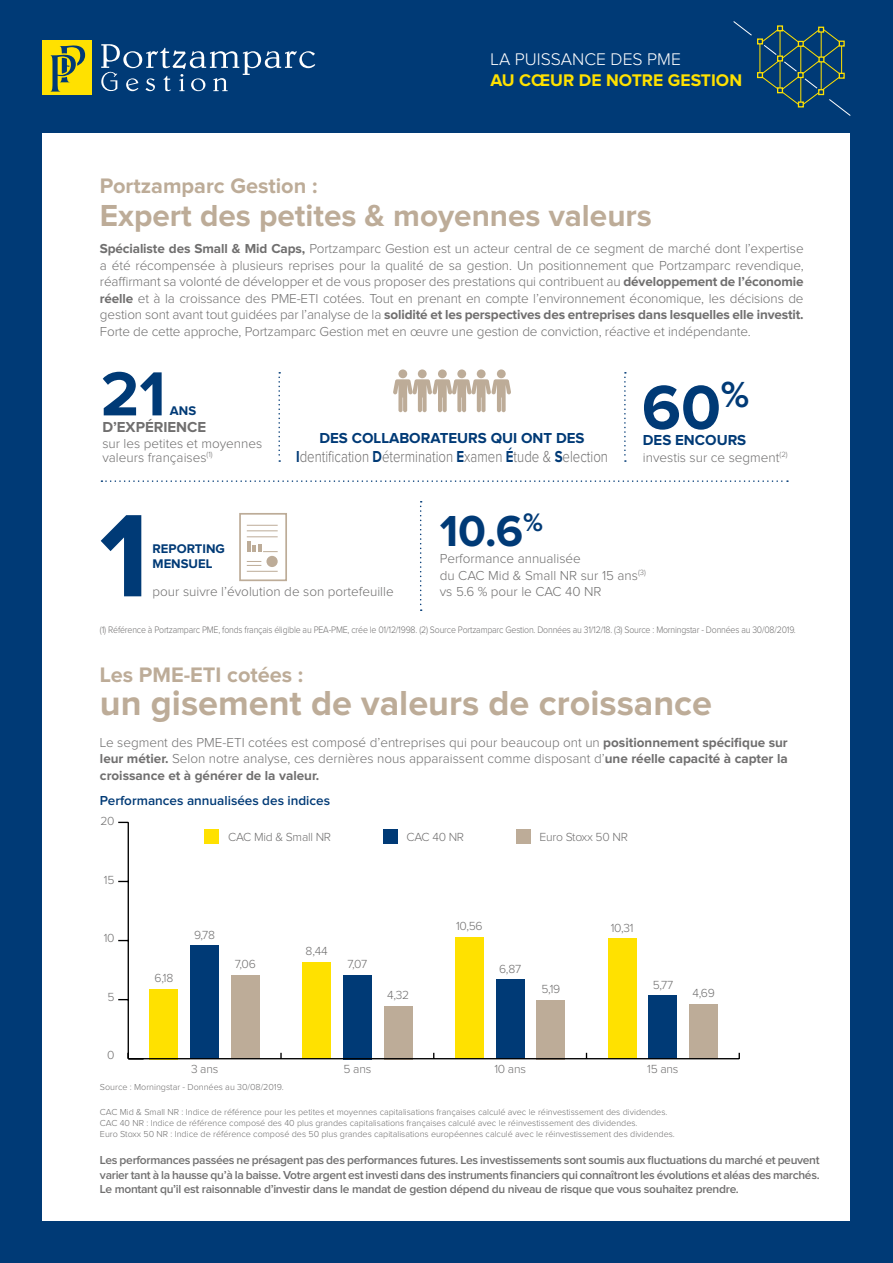
<style>
.page{position:relative;width:893px;height:1263px;background:#003a76}
.page>*{position:absolute;margin:0;border:0;box-sizing:border-box;transform-origin:0 0}
.t1{font:700 64.5px "Proxima Nova";color:#003a76}
.t2{font:700 45px "Proxima Nova";color:#003a76}
.t3{font:700 36px "Proxima Nova";color:#bdac98}
.t4{font:700 31.5px "Proxima Nova";color:#bdac98}
.t5{font:700 21.75px "Proxima Nova";color:#bdac98}
.t6{font:700 17.55px "Proxima Nova";color:#ffe100}
.t7{font:300 17.55px "Proxima Nova";color:#fff}
.t8{font:300 16.5px "Proxima Nova";color:#706f6f;scale:.8 1}
.t9{font:700 15px "Proxima Nova";color:#003a76}
.t10{font:700 15px "Proxima Nova";color:#706f6f}
.t11{font:300 13.5px/16.5px "Proxima Nova";color:#706f6f;text-align:justify}
.t12{font:600 13.5px "Proxima Nova";color:#003a76}
.t13{font:700 13.05px/14.9px "Proxima Nova";color:#003a76}
.t14{font:300 12.15px "Proxima Nova";letter-spacing:-.02em;color:#706f6f}
.t15{font:600 12px/14.4px "Proxima Nova";letter-spacing:-.025em;color:#706f6f;text-align:justify}
.t16{font:300 9.75px "Proxima Nova";letter-spacing:-.02em;color:#706f6f;scale:.9 1}
.t17{font:300 9px/10.8px "Proxima Nova";color:#706f6f}
.s1{font-weight:700}
.s2{font-weight:700;color:#003a76}
</style>
<div class="page">
<div style="left:43px;top:133px;width:807px;height:1087px;background:#fff"></div>
<svg style="left:101px;top:480px;width:687px;height:2px"></svg>
<svg style="left:624px;top:372px;width:2px;height:90px"></svg>
<svg style="left:733px;top:21px;width:118px;height:95px"></svg>
<svg style="left:420px;top:501px;width:2px;height:110px"></svg>
<svg style="left:101px;top:515px;width:40px;height:81px"></svg>
<div style="left:239px;top:513px;width:48px;height:68px;border:2px solid #bdac98"></div>
<hr style="left:247px;top:525px;width:31px;height:1px;background:#bdac98">
<hr style="left:247px;top:530px;width:31px;height:1px;background:#bdac98">
<hr style="left:247px;top:536px;width:31px;height:1px;background:#bdac98">
<hr style="left:247px;top:571px;width:31px;height:1px;background:#bdac98">
<svg style="left:247px;top:561px;width:14px;height:5px"></svg>
<hr style="left:247px;top:541px;width:4px;height:11px;background:#bdac98">
<svg style="left:253px;top:544px;width:25px;height:8px"></svg>
<div style="left:266px;top:556px;width:12px;height:11px;background:#bdac98;border-radius:50%"></div>
<div style="left:231px;top:975px;width:29px;height:84px;background:#bdac98"></div>
<div style="left:384px;top:1006px;width:28px;height:53px;background:#bdac98"></div>
<div style="left:537px;top:1000px;width:28px;height:59px;background:#bdac98"></div>
<div style="left:689px;top:1004px;width:29px;height:55px;background:#bdac98"></div>
<div style="left:150px;top:989px;width:28px;height:70px;background:#ffe100"></div>
<div style="left:302px;top:962px;width:29px;height:97px;background:#ffe100"></div>
<div style="left:455px;top:937px;width:29px;height:122px;background:#ffe100"></div>
<div style="left:608px;top:939px;width:28px;height:120px;background:#ffe100"></div>
<div style="left:190px;top:945px;width:29px;height:114px;background:#003a76"></div>
<div style="left:343px;top:975px;width:29px;height:84px;background:#003a76"></div>
<div style="left:496px;top:980px;width:28px;height:79px;background:#003a76"></div>
<div style="left:649px;top:995px;width:28px;height:64px;background:#003a76"></div>
<hr style="left:128px;top:1058px;width:611px;height:1px;background:#000">
<hr style="left:128px;top:822px;width:1px;height:237px;background:#000">
<div style="left:205px;top:829px;width:14px;height:15px;background:#ffe100"></div>
<div style="left:516px;top:829px;width:14px;height:15px;background:#bdac98"></div>
<div style="left:43px;top:40px;width:49px;height:55px;background:#ffe100"></div>
<svg style="left:50px;top:45px;width:35px;height:47px"></svg>
<svg style="left:101px;top:44px;width:214px;height:47px"></svg>
<svg style="left:278px;top:372px;width:2px;height:90px"></svg>
<div style="left:398px;top:369px;width:9px;height:9px;background:#bdac98;border-radius:50%"></div>
<div style="left:418px;top:369px;width:9px;height:9px;background:#bdac98;border-radius:50%"></div>
<div style="left:438px;top:369px;width:9px;height:9px;background:#bdac98;border-radius:50%"></div>
<div style="left:457px;top:369px;width:9px;height:9px;background:#bdac98;border-radius:50%"></div>
<div style="left:477px;top:369px;width:9px;height:9px;background:#bdac98;border-radius:50%"></div>
<div style="left:497px;top:369px;width:9px;height:9px;background:#bdac98;border-radius:50%"></div>
<svg style="left:393px;top:379px;width:118px;height:33px"></svg>
<div style="left:383px;top:829px;width:14px;height:15px;background:#003a76"></div>
<p class="t7" style="left:491px;top:51px;width:192px">LA PUISSANCE DES PME</p>
<p class="t6" style="left:491px;top:72px;width:253px">AU CŒUR DE NOTRE GESTION</p>
<h3 class="t5" style="left:100px;top:175px;width:219px">Portzamparc Gestion :</h3>
<h3 class="t4" style="left:100px;top:201px;width:554px">Expert des petites &amp; moyennes valeurs</h3>
<p class="t11" style="left:100px;top:241px;width:705px"><span class="s1">Spécialiste des Small &amp; Mid Caps,</span> Portzamparc Gestion est un acteur central de ce segment de marché dont l’expertise a été récompensée à plusieurs reprises pour la qualité de sa gestion. Un positionnement que Portzamparc revendique, réaffirmant sa volonté de développer et de vous proposer des prestations qui contribuent au <span class="s1">développement de l’économie réelle</span> et à la croissance des PME-ETI cotées. Tout en prenant en compte l’environnement économique, les décisions de gestion sont avant tout guidées par l’analyse de la <span class="s1">solidité et les perspectives des entreprises dans lesquelles elle investit.<br></span>Forte de cette approche, Portzamparc Gestion met en œuvre une gestion de conviction, réactive et indépendante.</p>
<h1 class="t1" style="left:101px;top:364px;width:67px">21</h1>
<p class="t13" style="left:170px;top:404px;width:28px">ANS</p>
<p class="t11" style="left:102px;top:438px;width:161px;line-height:13.5px">sur les petites et moyennes valeurs françaises<sup>(1)</sup></p>
<p class="t10" style="left:102px;top:420px;width:105px">D’EXPÉRIENCE</p>
<p class="t9" style="left:319px;top:431px;width:267px">DES COLLABORATEURS QUI ONT DES</p>
<p class="t8" style="left:296px;top:449px;width:391px"><span class="s2">I</span>dentification <span class="s2">D</span>étermination <span class="s2">E</span>xamen <span class="s2">É</span>tude &amp; <span class="s2">S</span>election</p>
<h1 class="t1" style="left:642px;top:378px;width:109px">60<sup>%</sup></h1>
<p class="t9" style="left:643px;top:433px;width:105px">DES ENCOURS</p>
<p class="t11" style="left:643px;top:450px;width:146px">investis sur ce segment<sup>(2)</sup></p>
<p class="t13" style="left:153px;top:542px;width:74px">REPORTING<br>MENSUEL</p>
<p class="t11" style="left:153px;top:584px;width:243px">pour suivre l’évolution de son portefeuille</p>
<h2 class="t2" style="left:440px;top:510px;width:105px">10.6<sup>%</sup></h2>
<p class="t11" style="left:440px;top:551px;width:208px;text-align:left">Performance annualisée<br>du CAC Mid &amp; Small NR sur 15 ans<sup>(3) </sup>vs 5.6 % pour le CAC 40 NR</p>
<p class="t16" style="left:100px;top:626px;width:775px">(1) Référence à Portzamparc PME, fonds français éligible au PEA-PME, crée le 01/12/1998. (2) Source Portzamparc Gestion. Données au 31/12/18. (3) Source : Morningstar - Données au 30/08/2019.</p>
<h3 class="t5" style="left:100px;top:665px;width:205px">Les PME-ETI cotées :</h3>
<h3 class="t3" style="left:100px;top:687px;width:614px">un gisement de valeurs de croissance</h3>
<p class="t11" style="left:100px;top:735px;width:689px">Le segment des PME-ETI cotées est composé d’entreprises qui pour beaucoup ont un <span class="s1">positionnement spécifique sur leur métier.</span> Selon notre analyse, ces dernières nous apparaissent comme disposant d’<span class="s1">une réelle capacité à capter la croissance et à générer de la valeur.</span></p>
<p class="t12" style="left:100px;top:794px;width:232px">Performances annualisées des indices</p>
<p class="t14" style="left:100px;top:815px;width:16px">20</p>
<p class="t14" style="left:104px;top:874px;width:12px">15</p>
<p class="t14" style="left:104px;top:933px;width:12px">10</p>
<p class="t14" style="left:107px;top:991px;width:9px">5</p>
<p class="t14" style="left:107px;top:1050px;width:9px">0</p>
<p class="t14" style="left:228px;top:832px;width:104px">CAC Mid &amp; Small NR</p>
<p class="t14" style="left:406px;top:832px;width:59px">CAC 40 NR</p>
<p class="t14" style="left:540px;top:832px;width:90px">Euro Stoxx 50 NR</p>
<p class="t14" style="left:154px;top:973px;width:20px">6,18</p>
<p class="t14" style="left:194px;top:929px;width:22px">9,78</p>
<p class="t14" style="left:235px;top:958px;width:22px">7,06</p>
<p class="t14" style="left:191px;top:1064px;width:29px">3 ans</p>
<p class="t14" style="left:306px;top:945px;width:24px">8,44</p>
<p class="t14" style="left:347px;top:958px;width:21px">7,07</p>
<p class="t14" style="left:387px;top:989px;width:24px">4,32</p>
<p class="t14" style="left:456px;top:921px;width:28px">10,56</p>
<p class="t14" style="left:611px;top:922px;width:24px">10,31</p>
<p class="t14" style="left:499px;top:963px;width:24px">6,87</p>
<p class="t14" style="left:653px;top:979px;width:22px">5,77</p>
<p class="t14" style="left:541px;top:983px;width:21px">5,19</p>
<p class="t14" style="left:692px;top:987px;width:24px">4,69</p>
<p class="t14" style="left:344px;top:1064px;width:29px">5 ans</p>
<p class="t14" style="left:494px;top:1064px;width:33px">10 ans</p>
<p class="t14" style="left:647px;top:1064px;width:33px">15 ans</p>
<p class="t17" style="left:100px;top:1082px;width:185px">Source : Morningstar - Données au 30/08/2019.</p>
<p class="t17" style="left:100px;top:1107px;width:576px">CAC Mid &amp; Small NR : Indice de référence pour les petites et moyennes capitalisations françaises calculé avec le réinvestissement des dividendes.<br>CAC 40 NR : Indice de référence composé des 40 plus grandes capitalisations françaises calculé avec le réinvestissement des dividendes.<br>Euro Stoxx 50 NR : Indice de référence composé des 50 plus grandes capitalisations européennes calculé avec le réinvestissement des dividendes.</p>
<p class="t15" style="left:100px;top:1153px;width:721px">Les performances passées ne présagent pas des performances futures. Les investissements sont soumis aux fluctuations du marché et peuvent varier tant à la hausse qu’à la baisse. Votre argent est investi dans des instruments financiers qui connaîtront les évolutions et aléas des marchés.<br>Le montant qu’il est raisonnable d’investir dans le mandat de gestion dépend du niveau de risque que vous souhaitez prendre.</p>
</div>
